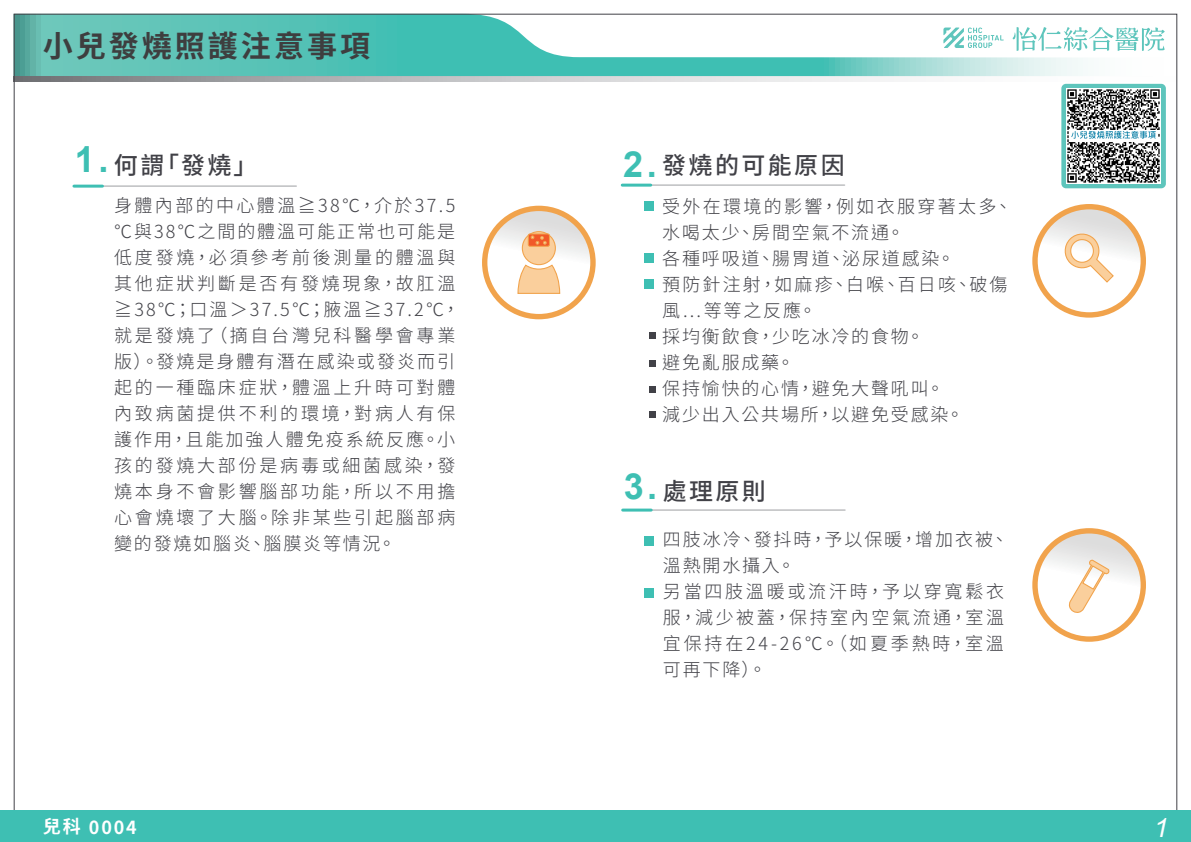
<style>
.page{position:relative;width:1191px;height:842px;background:#fff}
.page>*{position:absolute;margin:0;border:0;box-sizing:border-box;transform-origin:0 0}
.t1{font:700 30px "Noto Sans CJ Ktc";letter-spacing:.1em;color:#3e3e3f}
.t2{font:italic 26.4px "Arial";color:#fff}
.t3{font:500 24px "Noto Sans CJ Ktc";letter-spacing:.1em;color:#414147}
.t4{font:300 18px/26px "Noto Sans CJ Ktc";letter-spacing:.155em;color:#414147}
.t5{font:300 18px/26px "Noto Sans CJ Ktc";letter-spacing:.1em;color:#414147}
.t6{font:300 18px/26px "Noto Sans CJ Ktc";letter-spacing:.13em;color:#414147}
.t7{font:700 18px "Noto Sans CJ Ktc";letter-spacing:.1em;color:#fff}
.s1{font-family:"Arial";font-weight:700;font-size:36px;color:#3ebfb3}
</style>
<div class="page">
<svg style="left:16px;top:16px;width:1149px;height:60px"></svg>
<svg style="left:1012px;top:27px;width:152px;height:24px"></svg>
<svg style="left:943px;top:28px;width:60px;height:20px"></svg>
<svg style="left:16px;top:76px;width:969px;height:6px"></svg>
<hr style="left:74px;top:185px;width:222px;height:2px;background:#c0c1c3">
<hr style="left:74px;top:185px;width:28px;height:3px;background:#3ebfb3">
<hr style="left:622px;top:509px;width:223px;height:2px;background:#c0c1c3">
<hr style="left:622px;top:509px;width:29px;height:3px;background:#3ebfb3">
<div style="left:0;top:810px;width:1191px;height:32px;background:#3ebfb3"></div>
<svg style="left:485px;top:208px;width:108px;height:109px"></svg>
<div style="left:482px;top:206px;width:113px;height:113px;border:5px solid #f1a34c;border-radius:50%"></div>
<hr style="left:622px;top:184px;width:222px;height:2px;background:#c0c1c3">
<hr style="left:622px;top:184px;width:29px;height:3px;background:#3ebfb3">
<div style="left:644px;top:201px;width:9px;height:9px;background:#3ebfb3"></div>
<div style="left:644px;top:253px;width:9px;height:9px;background:#3ebfb3"></div>
<div style="left:644px;top:279px;width:9px;height:10px;background:#3ebfb3"></div>
<div style="left:644px;top:588px;width:9px;height:10px;background:#3ebfb3"></div>
<div style="left:644px;top:536px;width:9px;height:10px;background:#3ebfb3"></div>
<div style="left:649px;top:332px;width:6px;height:7px;background:#414147"></div>
<div style="left:649px;top:411px;width:6px;height:7px;background:#414147"></div>
<svg style="left:649px;top:360px;width:6px;height:6px"></svg>
<div style="left:649px;top:386px;width:6px;height:7px;background:#414147"></div>
<svg style="left:1035px;top:207px;width:108px;height:108px"></svg>
<div style="left:1032px;top:204px;width:114px;height:114px;border:5px solid #f1a34c;border-radius:50%"></div>
<svg style="left:1035px;top:531px;width:108px;height:108px"></svg>
<div style="left:1032px;top:528px;width:114px;height:114px;border:5px solid #f1a34c;border-radius:50%"></div>
<div style="left:522px;top:232px;width:33px;height:33px;background:#facf9c;border-radius:50%"></div>
<div style="left:522px;top:231px;width:34px;height:34px;border:1px solid #f1a34c;border-radius:50%"></div>
<svg style="left:517px;top:264px;width:44px;height:30px"></svg>
<svg style="left:528px;top:234px;width:21px;height:12px"></svg>
<div style="left:528px;top:234px;width:22px;height:13px;border:1px solid #f1a34c;border-radius:2px"></div>
<svg style="left:530px;top:235px;width:16px;height:10px"></svg>
<svg style="left:1062px;top:231px;width:52px;height:52px"></svg>
<svg style="left:1068px;top:558px;width:42px;height:56px"></svg>
<svg style="left:1061px;top:84px;width:104px;height:104px;fill:#5ec5bc"></svg>
<img style="left:1066px;top:89px;width:94px;height:94px">
<h1 class="t1" style="left:43px;top:29px;width:329px">小兒發燒照護注意事項</h1>
<h3 class="t3" style="left:75px;top:151px;width:184px"><span class="s1">1.</span> 何謂「發燒」</h3>
<p class="t4" style="left:114px;top:193px;width:347px">身體內部的中心體溫≧38℃，介於37.5 ℃與38℃之間的體溫可能正常也可能是低度發燒，必須參考前後測量的體溫與其他症狀判斷是否有發燒現象，故肛溫≧38℃；口溫＞37.5℃；腋溫≧37.2℃，就是發燒了（摘自台灣兒科醫學會專業版）。發燒是身體有潛在感染或發炎而引起的一種臨床症狀，體溫上升時可對體內致病菌提供不利的環境，對病人有保護作用，且能加強人體免疫系統反應。小孩的發燒大部份是病毒或細菌感染，發燒本身不會影響腦部功能，所以不用擔心會燒壞了大腦。除非某些引起腦部病變的發燒如腦炎、腦膜炎等情況。</p>
<h3 class="t3" style="left:623px;top:152px;width:223px"><span class="s1">2.</span> 發燒的可能原因</h3>
<p class="t5" style="left:662px;top:194px;width:351px">受外在環境的影響，例如衣服穿著太多、水喝太少、房間空氣不流通。<br>各種呼吸道、腸胃道、泌尿道感染。<br>預防針注射，如麻疹、白喉、百日咳、破傷風…等等之反應。<br>採均衡飲食，少吃冰冷的食物。<br>避免亂服成藥。<br>保持愉快的心情，避免大聲吼叫。<br>減少出入公共場所，以避免受感染。</p>
<h3 class="t3" style="left:623px;top:478px;width:144px"><span class="s1">3.</span> 處理原則</h3>
<p class="t6" style="left:663px;top:527px;width:347px">四肢冰冷、發抖時，予以保暖，增加衣被、溫熱開水攝入。<br>另當四肢溫暖或流汗時，予以穿寬鬆衣服，減少被蓋，保持室內空氣流通，室溫宜保持在24-26℃。（如夏季熱時，室溫可再下降）。</p>
<p class="t7" style="left:43px;top:817px;width:95px">兒科 0004</p>
<h2 class="t2" style="left:1153px;top:811px;width:16px">1</h2>
</div>
